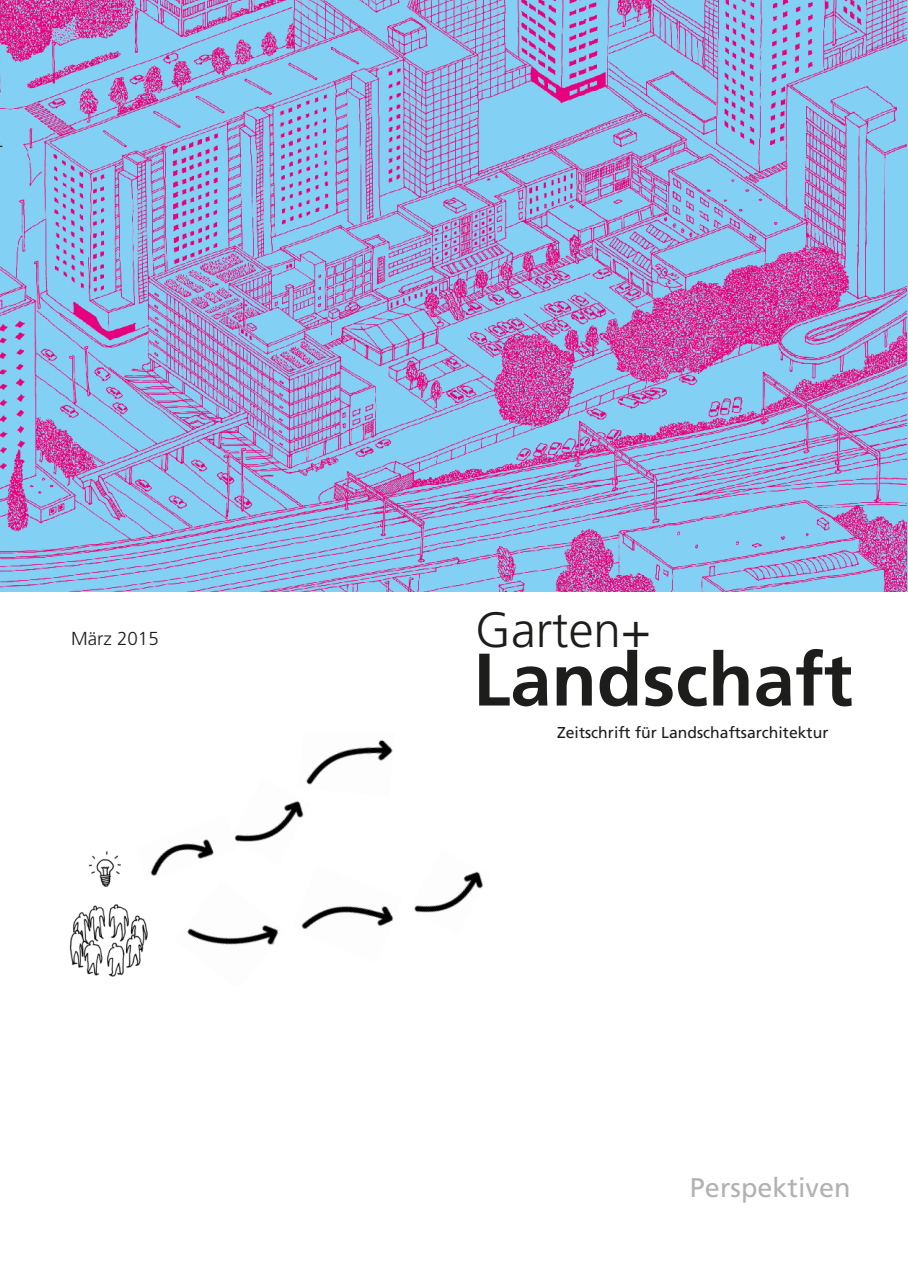
<style>
.page{position:relative;width:908px;height:1263px;background:#fff}
.page>*{position:absolute;margin:0;border:0;box-sizing:border-box;transform-origin:0 0}
.t1{font:700 74.25px "Frutiger";color:#1d1d1b}
.t2{font:300 49.5px "Frutiger";color:#1d1d1b}
.t3{font:27px "Frutiger";color:#b3b2b2}
.t4{font:300 18.75px "Frutiger";color:#1d1d1b}
.t5{font:15.75px "Frutiger";color:#1d1d1b}
</style>
<div class="page">
<img style="left:0;top:0;width:906px;height:591px">
<img style="left:69px;top:851px;width:79px;height:126px">
<img style="left:136px;top:839px;width:78px;height:43px">
<img style="left:234px;top:801px;width:70px;height:41px">
<img style="left:414px;top:871px;width:70px;height:42px">
<img style="left:306px;top:740px;width:87px;height:45px">
<img style="left:301px;top:906px;width:93px;height:24px">
<img style="left:175px;top:880px;width:104px;height:65px">
<p class="t4" style="left:71px;top:628px;width:89px">März 2015</p>
<h2 class="t2" style="left:475px;top:601px;width:177px">Garten+</h2>
<h1 class="t1" style="left:473px;top:636px;width:381px">Landschaft</h1>
<p class="t5" style="left:557px;top:723px;width:273px">Zeitschrift für Landschaftsarchitektur</p>
<h3 class="t3" style="left:690px;top:1171px;width:162px">Perspektiven</h3>
</div>
